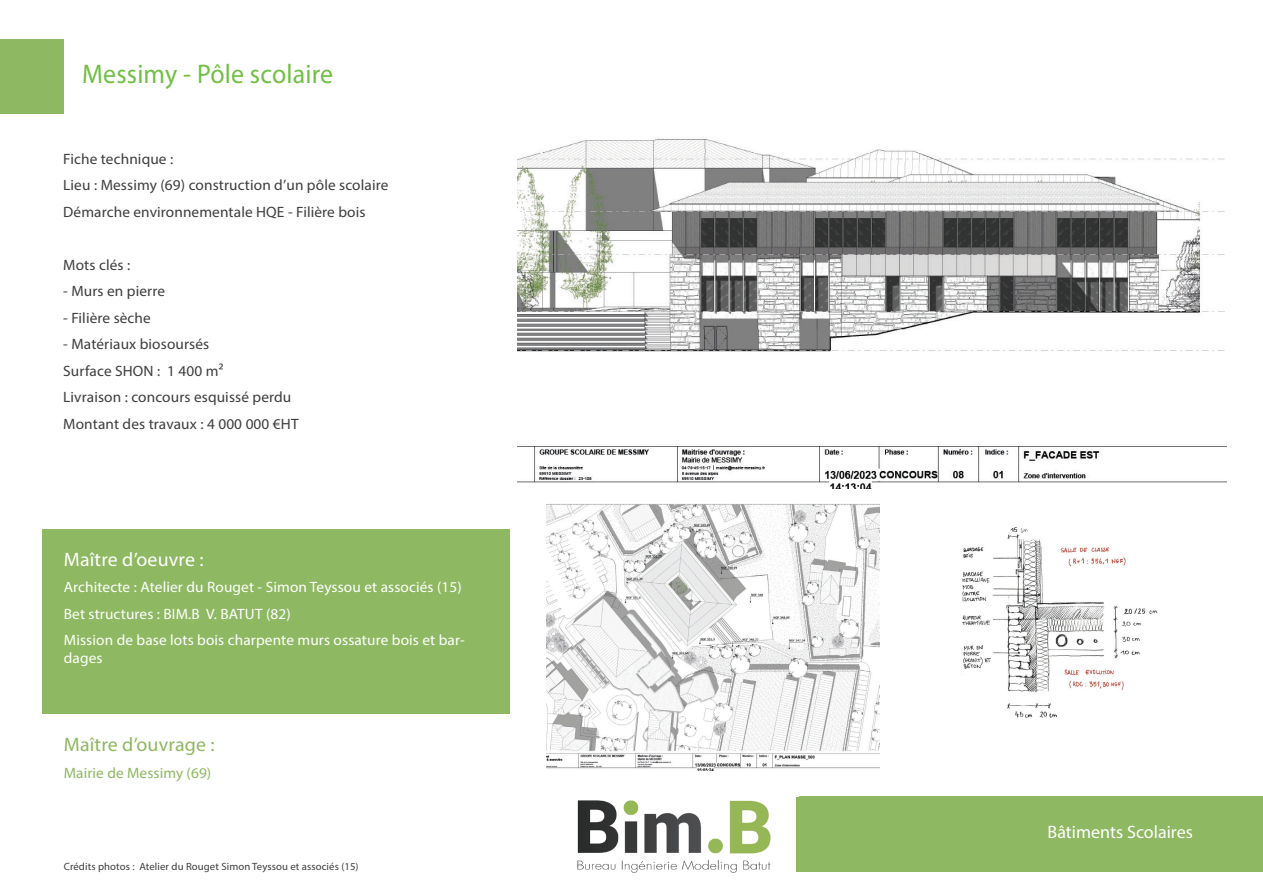
<style>
.page{position:relative;width:1263px;height:893px;background:#fff}
.page>*{position:absolute;margin:0;border:0;box-sizing:border-box;transform-origin:0 0}
.t1{font:27px "Myriad Pro";letter-spacing:.01em;color:#71bf44;scale:.96 1}
.t2{font:19.5px "Myriad Pro";letter-spacing:.01em;color:#8eb861}
.t3{font:19.5px "Myriad Pro";letter-spacing:.01em;color:#fff}
.t4{font:18px "Myriad Pro";color:#fff}
.t5{font:15px/26.5px "Myriad Pro";letter-spacing:.01em;color:#3e3e3f}
.t6{font:15px/26.5px "Myriad Pro";letter-spacing:.01em;color:#fff}
.t7{font:15px "Myriad Pro";letter-spacing:.005em;color:#8eb861}
.t8{font:10.5px "Myriad Pro";letter-spacing:.01em;color:#3e3e3f}
</style>
<div class="page">
<div style="left:799px;top:796px;width:464px;height:76px;background:#8eb861"></div>
<div style="left:0;top:40px;width:64px;height:74px;background:#8eb861"></div>
<div style="left:43px;top:529px;width:467px;height:185px;background:#8eb861"></div>
<img style="left:577px;top:800px;width:194px;height:73px">
<img style="left:518px;top:138px;width:708px;height:351px">
<img style="left:961px;top:527px;width:197px;height:191px">
<img style="left:547px;top:504px;width:332px;height:266px">
<h1 class="t1" style="left:82px;top:57px;width:263px">Messimy - Pôle scolaire</h1>
<p class="t5" style="left:63px;top:145px;width:327px">Fiche technique :<br>Lieu : Messimy (69) construction d’un pôle scolaire<br>Démarche environnementale HQE - Filière bois</p>
<p class="t5" style="left:63px;top:251px;width:68px">Mots clés :</p>
<p class="t5" style="left:63px;top:277px;width:103px">- Murs en pierre</p>
<p class="t5" style="left:63px;top:304px;width:89px">- Filière sèche</p>
<p class="t5" style="left:63px;top:330px;width:237px">- Matériaux biosoursés<br>Surface SHON : 1 400 m²<br>Livraison : concours esquissé perdu<br>Montant des travaux : 4 000 000 €HT</p>
<h2 class="t3" style="left:64px;top:547px;width:141px">Maître d’oeuvre :</h2>
<p class="t6" style="left:64px;top:574px;width:403px">Architecte : Atelier du Rouget - Simon Teyssou et associés (15)<br>Bet structures : BIM.B V. BATUT (82)<br>Mission de base lots bois charpente murs ossature bois et bar-</p>
<p class="t6" style="left:64px;top:645px;width:40px">dages</p>
<h2 class="t2" style="left:64px;top:733px;width:152px">Maître d’ouvrage :</h2>
<p class="t7" style="left:64px;top:763px;width:149px">Mairie de Messimy (69)</p>
<p class="t8" style="left:64px;top:860px;width:296px">Crédits photos : Atelier du Rouget Simon Teyssou et associés (15)</p>
<p class="t4" style="left:1047px;top:820px;width:147px">Bâtiments Scolaires</p>
</div>
